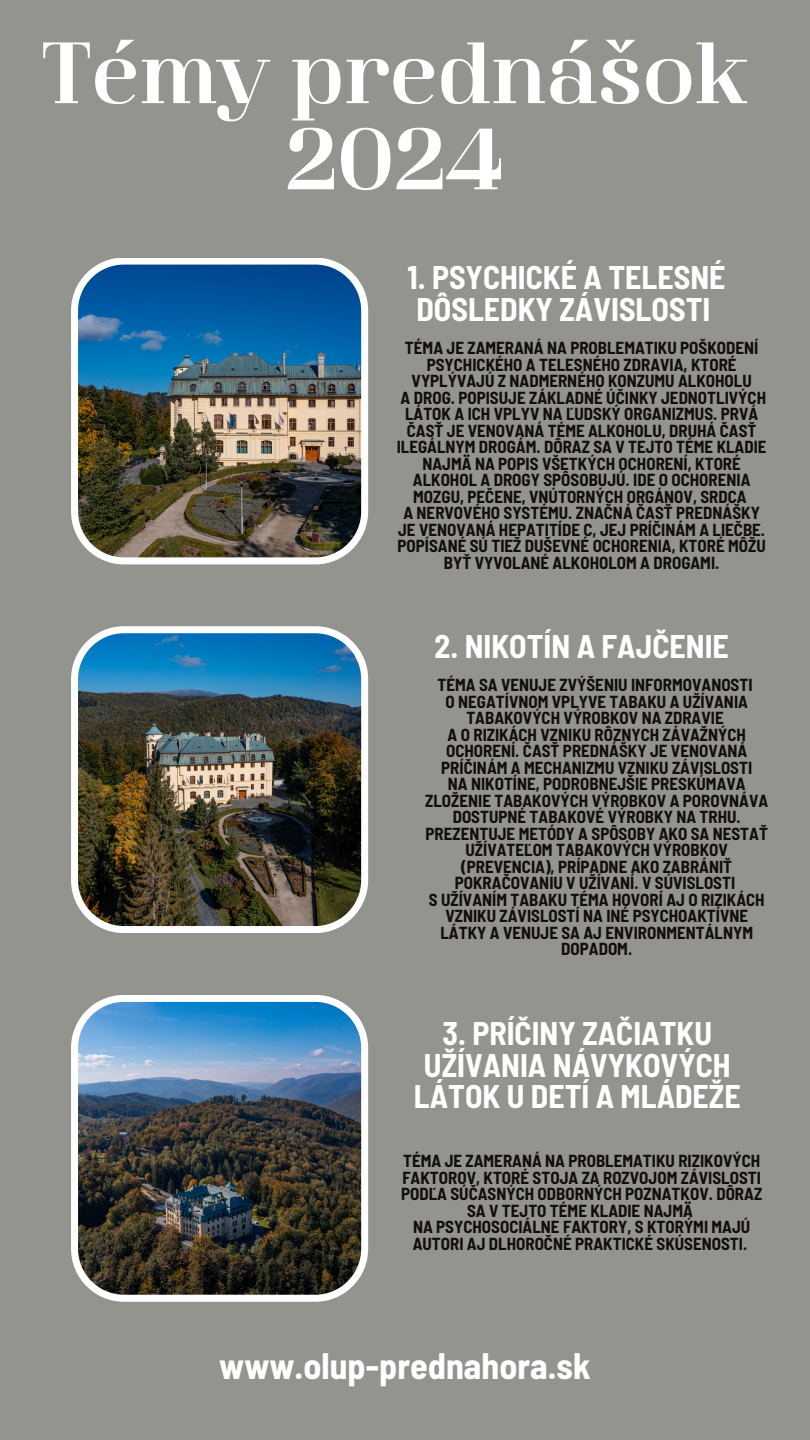
<style>
.page{position:relative;width:810px;height:1440px;background:#94948f}
.page>*{position:absolute;margin:0;border:0;box-sizing:border-box;transform-origin:0 0}
.t1{font:600 86.7px/86.1px "Athachantr";color:#fff;text-align:center}
.t2{font:700 semi-condensed 36px "Barlow";color:#fff}
.t3{font:700 semi-condensed 32px/31.5px "Barlow";color:#fff}
.t4{font:700 semi-condensed 17px/16.5px "Barlow";color:#130e0a;text-align:center}
</style>
<div class="page">
<img style="left:71px;top:258px;width:297px;height:306px">
<img style="left:71px;top:626px;width:297px;height:307px">
<img style="left:71px;top:995px;width:297px;height:307px">
<p class="t1" style="left:41px;top:34px;width:707px">Témy prednášok<br>2024</p>
<p class="t3" style="left:408px;top:261px;width:320px">1. PSYCHICKÉ A TELESNÉ<br>DÔSLEDKY ZÁVISLOSTI</p>
<p class="t4" style="left:405px;top:339px;width:355px">TÉMA JE ZAMERANÁ NA PROBLEMATIKU POŠKODENÍ<br>PSYCHICKÉHO A TELESNÉHO ZDRAVIA, KTORÉ<br>VYPLÝVAJÚ Z NADMERNÉHO KONZUMU ALKOHOLU</p>
<p class="t4" style="left:397px;top:389px;width:371px">A DROG. POPISUJE ZÁKLADNÉ ÚČINKY JEDNOTLIVÝCH LÁTOK A ICH VPLYV NA ĽUDSKÝ ORGANIZMUS. PRVÁ ČASŤ JE VENOVANÁ TÉME ALKOHOLU, DRUHÁ ČASŤ ILEGÁLNYM DROGÁM. DÔRAZ SA V TEJTO TÉME KLADIE NAJMÄ NA POPIS VŠETKÝCH OCHORENÍ, KTORÉ ALKOHOL A DROGY SPÔSOBUJÚ. IDE O OCHORENIA MOZGU, PEČENE, VNÚTORNÝCH ORGÁNOV, SRDCA</p>
<p class="t4" style="left:398px;top:504px;width:370px">A NERVOVÉHO SYSTÉMU. ZNAČNÁ ČASŤ PREDNÁŠKY JE VENOVANÁ HEPATITÍDE C, JEJ PRÍČINÁM A LIEČBE.<br>POPÍSANÉ SÚ TIEŽ DUŠEVNÉ OCHORENIA, KTORÉ MÔŽU BYŤ VYVOLANÉ ALKOHOLOM A DROGAMI.</p>
<p class="t3" style="left:434px;top:629px;width:296px">2. NIKOTÍN A FAJČENIE</p>
<p class="t4" style="left:438px;top:676px;width:317px">TÉMA SA VENUJE ZVÝŠENIU INFORMOVANOSTI</p>
<p class="t4" style="left:446px;top:693px;width:304px">O NEGATÍVNOM VPLYVE TABAKU A UŽÍVANIA<br>TABAKOVÝCH VÝROBKOV NA ZDRAVIE</p>
<p class="t4" style="left:441px;top:726px;width:312px">A O RIZIKÁCH VZNIKU RÔZNYCH ZÁVAŽNÝCH<br>OCHORENÍ. ČASŤ PREDNÁŠKY JE VENOVANÁ<br>PRÍČINÁM A MECHANIZMU VZNIKU ZÁVISLOSTI</p>
<p class="t4" style="left:425px;top:775px;width:345px">NA NIKOTÍNE, PODROBNEJŠIE PRESKÚMAVA ZLOŽENIE TABAKOVÝCH VÝROBKOV A POROVNÁVA DOSTUPNÉ TABAKOVÉ VÝROBKY NA TRHU.<br>PREZENTUJE METÓDY A SPÔSOBY AKO SA NESTAŤ UŽÍVATEĽOM TABAKOVÝCH VÝROBKOV (PREVENCIA), PRÍPADNE AKO ZABRÁNIŤ POKRAČOVANIU V UŽÍVANÍ. V SÚVISLOSTI</p>
<p class="t4" style="left:429px;top:891px;width:337px">S UŽÍVANÍM TABAKU TÉMA HOVORÍ AJ O RIZIKÁCH<br>VZNIKU ZÁVISLOSTÍ NA INÉ PSYCHOAKTÍVNE<br>LÁTKY A VENUJE SA AJ ENVIRONMENTÁLNYM<br>DOPADOM.</p>
<h2 class="t3" style="left:414px;top:1017px;width:329px;text-align:center">3. PRÍČINY ZAČIATKU<br>UŽÍVANIA NÁVYKOVÝCH<br>LÁTOK U DETÍ A MLÁDEŽE</h2>
<p class="t4" style="left:401px;top:1152px;width:363px">TÉMA JE ZAMERANÁ NA PROBLEMATIKU RIZIKOVÝCH FAKTOROV, KTORÉ STOJA ZA ROZVOJOM ZÁVISLOSTI PODĽA SÚČASNÝCH ODBORNÝCH POZNATKOV. DÔRAZ SA V TEJTO TÉME KLADIE NAJMÄ</p>
<p class="t4" style="left:413px;top:1218px;width:339px;text-align:left">NA PSYCHOSOCIÁLNE FAKTORY, S KTORÝMI MAJÚ<br>AUTORI AJ DLHOROČNÉ PRAKTICKÉ SKÚSENOSTI.</p>
<h1 class="t2" style="left:219px;top:1343px;width:373px">www.olup-prednahora.sk</h1>
</div>
